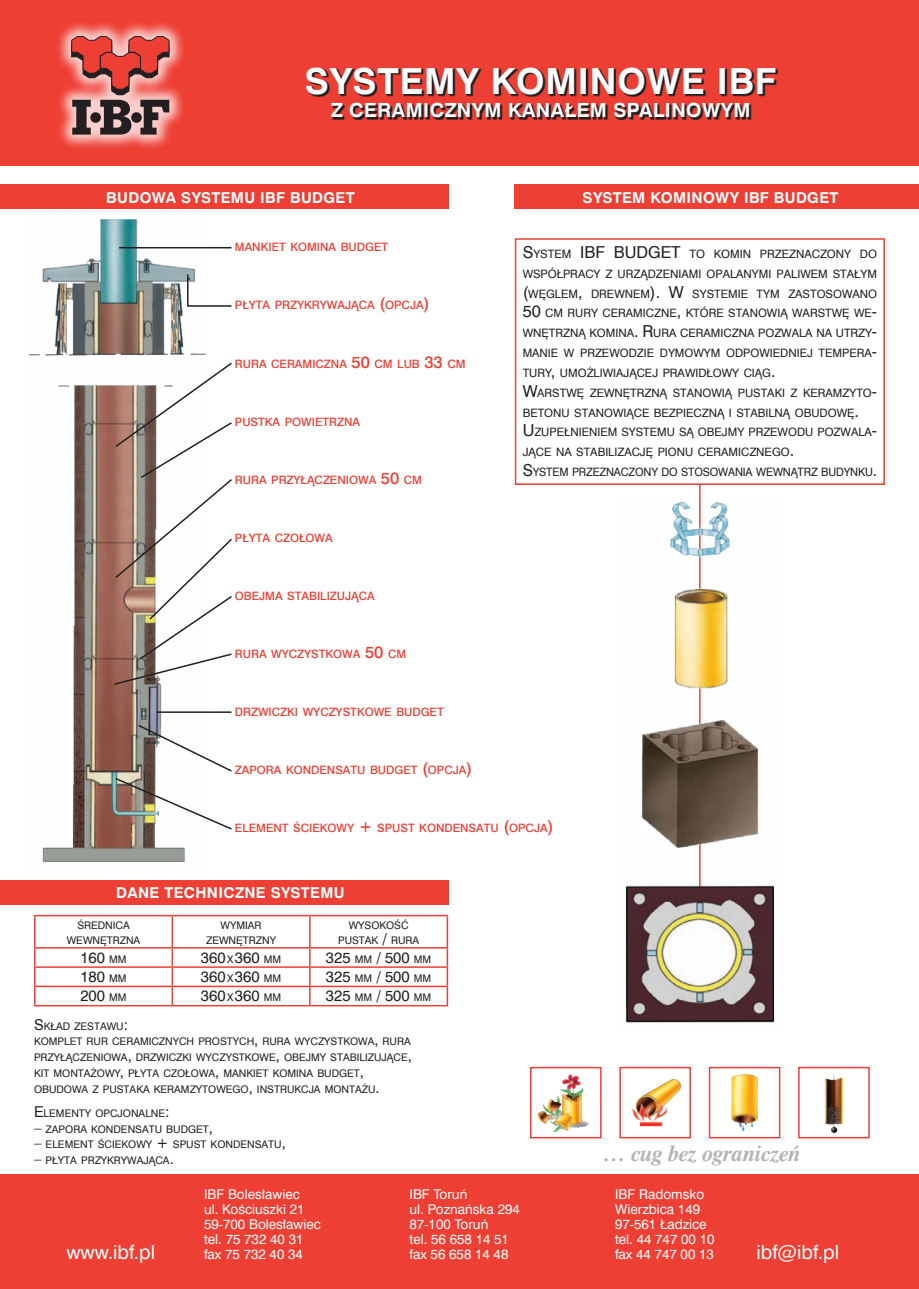
<style>
.page{position:relative;width:919px;height:1289px;background:#fff}
.page>*{position:absolute;margin:0;border:0;box-sizing:border-box;transform-origin:0 0}
.t1{font:700 36px "Swis 721 EU";letter-spacing:.025em;color:#fff}
.t2{font:italic 700 22.5px "Dutch 801 EU";color:#b2b3b7}
.t3{font:700 19.5px "Swis 721 EU";letter-spacing:.025em;color:#fff}
.t4{font:19.5px "Swis 721 EU";color:#fff}
.t5{font:15px "Swis 721 EU";color:#231f20}
.t6{font:700 15px "Swis 721 EU";letter-spacing:.025em;color:#fff}
.t7{font:13.5px/15px "Swis 721 EU";color:#fff}
.t8{font:11.55px/19.8px "Swis 721 EU";color:#231f20}
.t9{font:11.55px "Swis 721 Md EU";color:#ee3f34}
.t10{font:10.5px/15.8px "Swis 721 EU";color:#231f20;text-align:center}
.s1{font-size:16.5px}
.s2{font-size:15px}
.s3{font-size:10.5px}
</style>
<div class="page">
<div style="left:0;top:0;width:918px;height:166px;background:#ee3f34"></div>
<div style="left:0;top:1174px;width:918px;height:114px;background:#ee3f34"></div>
<div style="left:54px;top:18px;width:130px;height:131px;background:#fff;opacity:.75"></div>
<svg style="left:71px;top:36px;width:99px;height:99px"></svg>
<div style="left:0;top:184px;width:448px;height:25px;background:#ee3f34"></div>
<div style="left:0;top:879px;width:448px;height:25px;background:#ee3f34"></div>
<div style="left:514px;top:184px;width:404px;height:25px;background:#ee3f34"></div>
<img style="left:29px;top:219px;width:177px;height:643px">
<svg style="left:307px;top:68px;width:470px;height:51px"></svg>
<div style="left:514px;top:238px;width:370px;height:247px;border:2px solid #ee3f34"></div>
<hr style="left:699px;top:484px;width:1px;height:471px;background:#ee3f34">
<img style="left:625px;top:495px;width:150px;height:528px">
<hr style="left:34px;top:914px;width:138px;height:2px;background:#ee3f34">
<hr style="left:34px;top:916px;width:2px;height:31px;background:#ee3f34">
<hr style="left:172px;top:914px;width:138px;height:2px;background:#ee3f34">
<hr style="left:171px;top:916px;width:2px;height:31px;background:#ee3f34">
<hr style="left:310px;top:914px;width:138px;height:2px;background:#ee3f34">
<hr style="left:309px;top:916px;width:1px;height:31px;background:#ee3f34">
<hr style="left:446px;top:916px;width:2px;height:31px;background:#ee3f34">
<hr style="left:34px;top:947px;width:138px;height:1px;background:#ee3f34">
<hr style="left:172px;top:947px;width:138px;height:1px;background:#ee3f34">
<hr style="left:310px;top:947px;width:138px;height:1px;background:#ee3f34">
<hr style="left:34px;top:966px;width:138px;height:1px;background:#ee3f34">
<hr style="left:172px;top:966px;width:138px;height:1px;background:#ee3f34">
<hr style="left:310px;top:966px;width:138px;height:1px;background:#ee3f34">
<hr style="left:34px;top:985px;width:138px;height:2px;background:#ee3f34">
<svg style="left:34px;top:948px;width:2px;height:56px"></svg>
<hr style="left:172px;top:985px;width:138px;height:2px;background:#ee3f34">
<svg style="left:171px;top:948px;width:2px;height:56px"></svg>
<hr style="left:310px;top:985px;width:138px;height:2px;background:#ee3f34">
<svg style="left:309px;top:948px;width:1px;height:56px"></svg>
<svg style="left:446px;top:948px;width:2px;height:56px"></svg>
<hr style="left:34px;top:1004px;width:138px;height:2px;background:#ee3f34">
<hr style="left:172px;top:1004px;width:138px;height:2px;background:#ee3f34">
<hr style="left:310px;top:1004px;width:138px;height:2px;background:#ee3f34">
<hr style="left:119px;top:247px;width:112px;height:1px;background:#231f20">
<svg style="left:113px;top:361px;width:119px;height:325px"></svg>
<hr style="left:156px;top:711px;width:75px;height:2px;background:#231f20">
<svg style="left:114px;top:723px;width:118px;height:108px"></svg>
<svg style="left:186px;top:273px;width:46px;height:34px"></svg>
<img style="left:537px;top:1074px;width:52px;height:58px">
<img style="left:543px;top:1074px;width:27px;height:40px">
<div style="left:530px;top:1066px;width:71px;height:72px;border:2px solid #ee3f34"></div>
<img style="left:631px;top:1079px;width:50px;height:47px">
<div style="left:619px;top:1066px;width:72px;height:72px;border:2px solid #ee3f34"></div>
<svg style="left:743px;top:1077px;width:15px;height:55px"></svg>
<img style="left:731px;top:1074px;width:26px;height:57px">
<div style="left:708px;top:1066px;width:72px;height:72px;border:2px solid #ee3f34"></div>
<img style="left:824px;top:1073px;width:19px;height:59px">
<div style="left:798px;top:1066px;width:71px;height:72px;border:2px solid #ee3f34"></div>
<h1 class="t1" style="left:305px;top:59px;width:473px">SYSTEMY KOMINOWE IBF</h1>
<h3 class="t3" style="left:331px;top:98px;width:421px">Z CERAMICZNYM KANAŁEM SPALINOWYM</h3>
<p class="t6" style="left:106px;top:188px;width:250px">BUDOWA SYSTEMU IBF BUDGET</p>
<p class="t9" style="left:235px;top:240px;width:155px">MANKIET KOMINA BUDGET</p>
<p class="t9" style="left:235px;top:298px;width:196px">PŁYTA PRZYKRYWAJĄCA <span class="s1">(</span>OPCJA<span class="s1">)</span></p>
<p class="t9" style="left:235px;top:356px;width:232px">RURA CERAMICZNA <span class="s1">50</span> CM LUB <span class="s1">33</span> CM</p>
<p class="t9" style="left:235px;top:414px;width:127px">PUSTKA POWIETRZNA</p>
<p class="t9" style="left:235px;top:472px;width:189px">RURA PRZYŁĄCZENIOWA <span class="s1">50</span> CM</p>
<p class="t9" style="left:235px;top:530px;width:99px">PŁYTA CZOŁOWA</p>
<p class="t9" style="left:235px;top:588px;width:141px">OBEJMA STABILIZUJĄCA</p>
<p class="t9" style="left:235px;top:647px;width:173px">RURA WYCZYSTKOWA <span class="s1">50</span> CM</p>
<p class="t9" style="left:235px;top:705px;width:210px">DRZWICZKI WYCZYSTKOWE BUDGET</p>
<p class="t9" style="left:235px;top:763px;width:239px">ZAPORA KONDENSATU BUDGET <span class="s1">(</span>OPCJA<span class="s1">)</span></p>
<p class="t6" style="left:582px;top:188px;width:257px">SYSTEM KOMINOWY IBF BUDGET</p>
<p class="t8" style="left:522px;top:244px;width:356px"><span class="s1">S</span>YSTEM <span class="s1">IBF BUDGET</span> TO KOMI N PRZEZNACZONY DO WSPÓŁPRACY Z URZĄDZENIAMI OPALANYMI PALIWEM STAŁYM <span class="s1">(</span>WĘGLEM<span class="s1">,</span> DREWNEM<span class="s1">). W</span> SYSTEMIE TYM ZASTOSOWANO <span class="s1">50</span> CM RURY CERAMICZNE<span class="s1">,</span> KTÓRE STANOWIĄ WARSTWĘ WE<span class="s1">-</span>WNĘTRZNĄ KOMINA<span class="s1">. R</span> URA CERAMICZNA POZWALA NA UTRZY<span class="s1">-</span>MANI E W PRZEWODZI E DYMOWYM ODPOWI EDNI EJ TEMPERA<span class="s1">-</span>TURY<span class="s1">,</span> UMOŻLIWIAJĄCEJ PRAWIDŁOWY CIĄG<span class="s1">.<br>W</span>ARSTWĘ ZEWNĘTRZNĄ STANOWIĄ PUSTAKI Z KERAMZYTO<span class="s1">-</span>BETONU STANOWIĄCE BEZPIECZNĄ I STABILNĄ OBUDOWĘ<span class="s1">.<br>U</span>ZUPEŁNIENIEM SYSTEMU SĄ OBEJMY PRZEWODU POZWALA<span class="s1">-</span>JĄCE NA STABILIZACJĘ PIONU CERAMICZNEGO<span class="s1">.<br>S</span>YSTEM PRZEZNACZONY DO STOSOWANIA WEWNĄTRZ BUDYNKU<span class="s1">.</span></p>
<p class="t9" style="left:235px;top:821px;width:320px">ELEMENT ŚCIEKOWY <span class="s1">+</span> SPUST KONDENSATU <span class="s1">(</span>OPCJA<span class="s1">)</span></p>
<p class="t6" style="left:116px;top:883px;width:230px">DANE TECHNICZNE SYSTEMU</p>
<p class="t10" style="left:67px;top:917px;width:75px;line-height:15px">ŚREDNICA<br>WEWNĘTRZNA</p>
<p class="t10" style="left:206px;top:917px;width:71px;line-height:15px">WYMIAR<br>ZEWNĘTRZNY</p>
<p class="t10" style="left:338px;top:917px;width:83px;line-height:15px">WYSOKOŚĆ<br>PUSTAK <span class="s2">/</span> RURA</p>
<p class="t5" style="left:80px;top:948px;width:48px">160 <span class="s3">MM</span></p>
<p class="t5" style="left:201px;top:948px;width:82px">360<span class="s3">X</span>360 <span class="s3">MM</span></p>
<p class="t5" style="left:326px;top:948px;width:107px">325 <span class="s3">MM</span> / 500 <span class="s3">MM</span></p>
<p class="t5" style="left:80px;top:967px;width:48px">180 <span class="s3">MM</span></p>
<p class="t5" style="left:201px;top:967px;width:82px">360<span class="s3">X</span>360 <span class="s3">MM</span></p>
<p class="t5" style="left:326px;top:967px;width:107px">325 <span class="s3">MM</span> / 500 <span class="s3">MM</span></p>
<p class="t5" style="left:80px;top:986px;width:48px">200 <span class="s3">MM</span></p>
<p class="t5" style="left:201px;top:986px;width:82px">360<span class="s3">X</span>360 <span class="s3">MM</span></p>
<p class="t5" style="left:326px;top:986px;width:107px">325 <span class="s3">MM</span> / 500 <span class="s3">MM</span></p>
<p class="t10" style="left:34px;top:1018px;width:379px;text-align:left"><span class="s2">S</span>KŁAD ZESTAWU<span class="s2">:<br></span>KOMPLET RUR CERAMICZNYCH PROSTYCH<span class="s2">,</span> RURA WYCZYSTKOWA<span class="s2">,</span> RURA PRZYŁĄCZENIOWA<span class="s2">,</span> DRZWICZKI WYCZYSTKOWE<span class="s2">,</span> OBEJMY STABILIZUJĄCE<span class="s2">, </span>KIT MONTAŻOWY<span class="s2">,</span> PŁYTA CZOŁOWA<span class="s2">,</span> MANKIET KOMINA BUDGET<span class="s2">, </span>OBUDOWA Z PUSTAKA KERAMZYTOWEGO<span class="s2">,</span> INSTRUKCJA MONTAŻU<span class="s2">.</span></p>
<p class="t10" style="left:34px;top:1105px;width:137px"><span class="s2">E</span>LEMENTY OPCJONALNE<span class="s2">:</span></p>
<p class="t10" style="left:34px;top:1121px;width:180px"><span class="s2">–</span> ZAPORA KONDENSATU BUDGET<span class="s2">,</span></p>
<p class="t10" style="left:34px;top:1137px;width:253px"><span class="s2">–</span> ELEMENT ŚCIEKOWY <span class="s2">+</span> SPUST KONDENSATU<span class="s2">,</span></p>
<p class="t10" style="left:34px;top:1152px;width:141px"><span class="s2">–</span> PŁYTA PRZYKRYWAJĄCA<span class="s2">.</span></p>
<h2 class="t2" style="left:603px;top:1139px;width:199px">… cug bez ograniczeń</h2>
<p class="t7" style="left:204px;top:1186px;width:118px">IBF Bolesławiec<br>ul. Kościuszki 21<br>59-700 Bolesławiec tel. 75 732 40 31 fax 75 732 40 34</p>
<p class="t7" style="left:409px;top:1186px;width:112px">IBF Toruń<br>ul. Poznańska 294<br>87-100 Toruń<br>tel. 56 658 14 51 fax 56 658 14 48</p>
<p class="t7" style="left:615px;top:1186px;width:101px">IBF Radomsko<br>Wierzbica 149<br>97-561 Ładzice tel. 44 747 00 10</p>
<h3 class="t4" style="left:66px;top:1239px;width:90px">www.ibf.pl</h3>
<p class="t7" style="left:615px;top:1246px;width:100px">fax 44 747 00 13</p>
<h3 class="t4" style="left:756px;top:1239px;width:84px">ibf@ibf.pl</h3>
</div>
